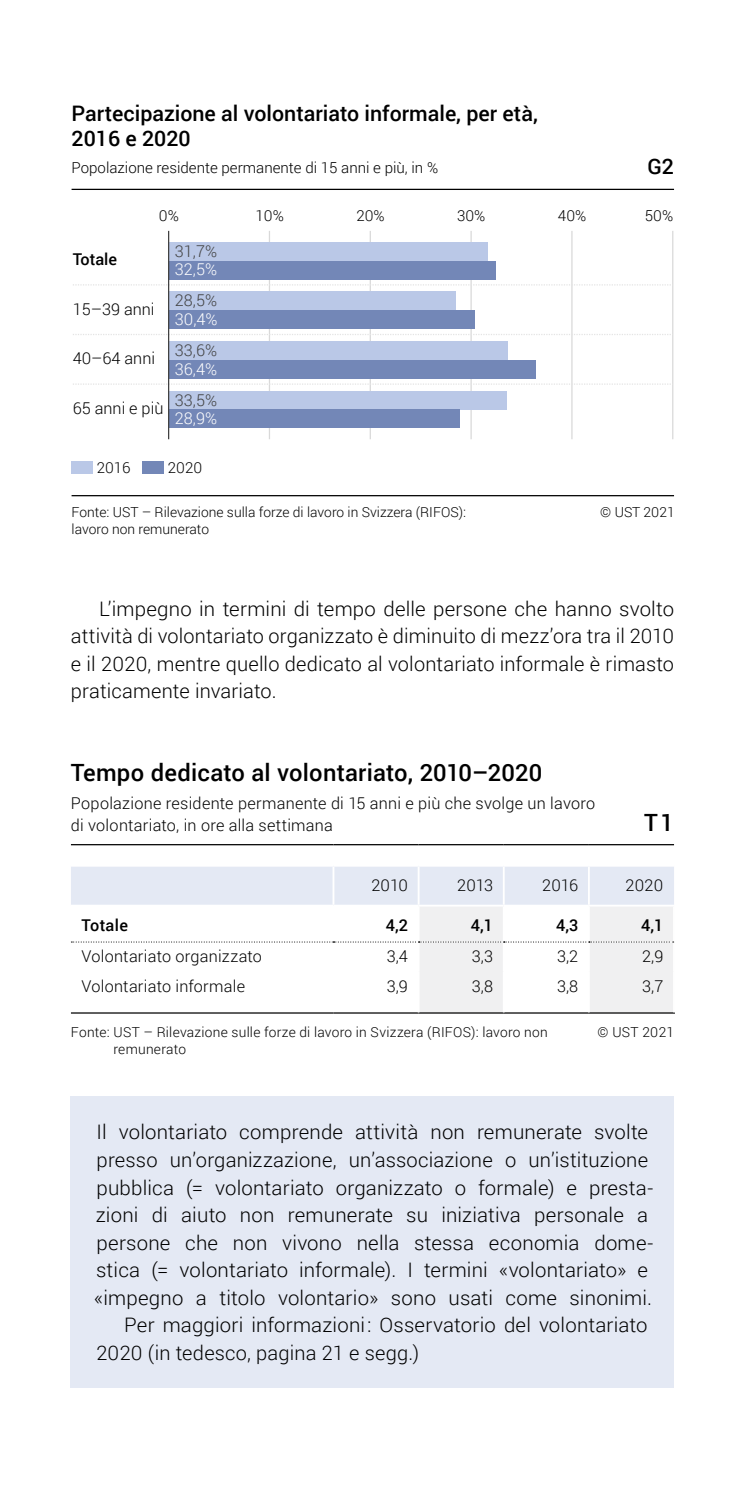
<style>
.page{position:relative;width:745px;height:1489px;background:#fff}
.page>*{position:absolute;margin:0;border:0;box-sizing:border-box;transform-origin:0 0}
.TAB_Titel{font:500 23.75px "Roboto";letter-spacing:.01em;color:#000}
.TAB_Untertitel{font:500 23.75px "Roboto";color:#000}
.t1{font:500 21.25px/25px "Roboto";color:#000}
.Kasten_Grundtext{font:300 20px "Roboto";letter-spacing:.01em;color:#000}
.Grundtext_Einzug{font:300 20px/27.5px "Roboto";letter-spacing:.005em;color:#000;text-align:justify}
.TAB_Untertitel-2{font:300 16.25px/21.2px "Roboto";letter-spacing:.015em;color:#000}
.TAB_Grundtext_TAB_Ko{font:300 16.25px "Roboto";letter-spacing:.015em;color:#000}
.t2{font:300 16.25px/18.8px "Roboto";color:#424242}
.TAB_Grundtext_TAB_Ko-2{font:500 16.25px "Roboto";color:#000}
.t3{font:300 15px "Roboto";color:#000}
.TAB_Fusszeile{font:300 13.75px/16.2px "Roboto";color:#000}
.TAB_Fusszeile-2{font:300 13.75px "Roboto";letter-spacing:.02em;color:#000}
.s1{color:#fff}
</style>
<div class="page">
<div style="left:71px;top:1096px;width:602px;height:291px;background:#e4e9f4"></div>
<hr style="left:71px;top:1012px;width:262px;height:1px;background:#000">
<hr style="left:333px;top:1012px;width:85px;height:1px;background:#000">
<hr style="left:418px;top:1012px;width:85px;height:1px;background:#000">
<hr style="left:503px;top:1012px;width:85px;height:1px;background:#000">
<hr style="left:588px;top:1012px;width:86px;height:1px;background:#000">
<hr style="left:71px;top:844px;width:262px;height:1px;background:#000">
<hr style="left:333px;top:844px;width:85px;height:1px;background:#000">
<hr style="left:418px;top:844px;width:85px;height:1px;background:#000">
<hr style="left:503px;top:844px;width:85px;height:1px;background:#000">
<hr style="left:588px;top:844px;width:85px;height:1px;background:#000">
<svg style="left:71px;top:867px;width:602px;height:145px"></svg>
<hr style="left:71px;top:189px;width:602px;height:1px;background:#000">
<hr style="left:269px;top:231px;width:1px;height:208px;background:#d9d9d9">
<hr style="left:369px;top:231px;width:1px;height:208px;background:#d9d9d9">
<hr style="left:470px;top:231px;width:1px;height:208px;background:#d9d9d9">
<hr style="left:571px;top:231px;width:1px;height:208px;background:#d9d9d9">
<hr style="left:671px;top:231px;width:2px;height:208px;background:#d9d9d9">
<div style="left:168px;top:242px;width:320px;height:18px;background:#bac8e7"></div>
<div style="left:168px;top:260px;width:328px;height:19px;background:#7387b7"></div>
<svg style="left:73px;top:284px;width:599px;height:1px"></svg>
<div style="left:168px;top:291px;width:287px;height:19px;background:#bac8e7"></div>
<div style="left:168px;top:310px;width:307px;height:19px;background:#7387b7"></div>
<svg style="left:73px;top:334px;width:599px;height:1px"></svg>
<div style="left:168px;top:341px;width:339px;height:19px;background:#bac8e7"></div>
<div style="left:168px;top:360px;width:367px;height:18px;background:#7387b7"></div>
<svg style="left:73px;top:383px;width:599px;height:2px"></svg>
<div style="left:168px;top:391px;width:338px;height:18px;background:#bac8e7"></div>
<div style="left:168px;top:409px;width:291px;height:19px;background:#7387b7"></div>
<div style="left:71px;top:461px;width:22px;height:12px;background:#bac8e7"></div>
<div style="left:143px;top:461px;width:21px;height:12px;background:#7387b7"></div>
<hr style="left:168px;top:231px;width:1px;height:208px;background:#424242">
<hr style="left:71px;top:495px;width:602px;height:1px;background:#000">
<p class="t1" style="left:71px;top:100px;width:467px">Partecipazione al volontariato informale, per età,<br>2016 e 2020</p>
<p class="t3" style="left:71px;top:157px;width:368px">Popolazione residente permanente di 15 anni e più, in %</p>
<p class="t1" style="left:647px;top:153px;width:28px">G2</p>
<p class="t3" style="left:159px;top:205px;width:21px">0%</p>
<p class="t3" style="left:255px;top:205px;width:30px">10%</p>
<p class="t3" style="left:356px;top:205px;width:30px">20%</p>
<p class="t3" style="left:457px;top:205px;width:30px">30%</p>
<p class="t3" style="left:557px;top:205px;width:30px">40%</p>
<p class="t3" style="left:644px;top:205px;width:30px">50%</p>
<p class="t2" style="left:175px;top:241px;width:44px">31,7%<br><span class="s1">32,5%</span></p>
<p class="t2" style="left:175px;top:290px;width:44px">28,5%<br><span class="s1">30,4%</span></p>
<p class="t2" style="left:175px;top:340px;width:44px">33,6%<br><span class="s1">36,4%</span></p>
<p class="t2" style="left:175px;top:390px;width:44px">33,5%<br><span class="s1">28,9%</span></p>
<p class="TAB_Grundtext_TAB_Ko-2" style="left:73px;top:248px;width:46px">Totale</p>
<p class="TAB_Untertitel-2" style="left:73px;top:298px;width:83px">15–39 anni</p>
<p class="TAB_Untertitel-2" style="left:73px;top:347px;width:84px">40–64 anni</p>
<p class="TAB_Untertitel-2" style="left:73px;top:397px;width:92px">65 anni e più</p>
<p class="t3" style="left:97px;top:457px;width:35px">2016</p>
<p class="t3" style="left:168px;top:457px;width:36px">2020</p>
<p class="TAB_Fusszeile" style="left:71px;top:504px;width:395px">Fonte: UST – Rilevazione sulla forze di lavoro in Svizzera (RIFOS): lavoro non remunerato</p>
<p class="TAB_Fusszeile" style="left:600px;top:504px;width:76px">© UST 2021</p>
<p class="Grundtext_Einzug" style="left:71px;top:594px;width:604px;text-indent:28px">L’impegno in termini di tempo delle persone che hanno svolto attività di volontariato organizzato è diminuito di mezz’ora tra il 2010 e il 2020, mentre quello dedicato al volontariato informale è rimasto praticamente invariato.</p>
<p class="TAB_Titel" style="left:71px;top:755px;width:472px">Tempo dedicato al volontariato, 2010–2020</p>
<p class="TAB_Untertitel-2" style="left:71px;top:792px;width:525px">Popolazione residente permanente di 15 anni e più che svolge un lavoro di volontariato, in ore alla settimana</p>
<p class="TAB_Untertitel" style="left:643px;top:805px;width:31px">T1</p>
<p class="TAB_Grundtext_TAB_Ko" style="left:371px;top:874px;width:38px">2010</p>
<p class="TAB_Grundtext_TAB_Ko" style="left:457px;top:874px;width:37px">2013</p>
<p class="TAB_Grundtext_TAB_Ko" style="left:542px;top:874px;width:38px">2016</p>
<p class="TAB_Grundtext_TAB_Ko" style="left:625px;top:874px;width:39px">2020</p>
<p class="TAB_Grundtext_TAB_Ko-2" style="left:81px;top:914px;width:48px">Totale</p>
<p class="TAB_Grundtext_TAB_Ko-2" style="left:385px;top:914px;width:24px">4,2</p>
<p class="TAB_Grundtext_TAB_Ko-2" style="left:470px;top:914px;width:24px">4,1</p>
<p class="TAB_Grundtext_TAB_Ko-2" style="left:555px;top:914px;width:24px">4,3</p>
<p class="TAB_Grundtext_TAB_Ko-2" style="left:640px;top:914px;width:24px">4,1</p>
<p class="TAB_Grundtext_TAB_Ko" style="left:81px;top:945px;width:182px">Volontariato organizzato</p>
<p class="TAB_Grundtext_TAB_Ko" style="left:386px;top:945px;width:23px">3,4</p>
<p class="TAB_Grundtext_TAB_Ko" style="left:471px;top:945px;width:23px">3,3</p>
<p class="TAB_Grundtext_TAB_Ko" style="left:556px;top:945px;width:23px">3,2</p>
<p class="TAB_Grundtext_TAB_Ko" style="left:641px;top:945px;width:23px">2,9</p>
<p class="TAB_Grundtext_TAB_Ko" style="left:81px;top:974px;width:165px">Volontariato informale</p>
<p class="TAB_Grundtext_TAB_Ko" style="left:386px;top:974px;width:23px">3,9</p>
<p class="TAB_Grundtext_TAB_Ko" style="left:471px;top:974px;width:23px">3,8</p>
<p class="TAB_Grundtext_TAB_Ko" style="left:556px;top:974px;width:23px">3,8</p>
<p class="TAB_Grundtext_TAB_Ko" style="left:641px;top:974px;width:23px">3,7</p>
<p class="TAB_Fusszeile" style="left:71px;top:1023px;width:478px">Fonte: UST – Rilevazione sulle forze di lavoro in Svizzera (RIFOS): lavoro non</p>
<p class="TAB_Fusszeile" style="left:597px;top:1023px;width:78px">© UST 2021</p>
<p class="TAB_Fusszeile-2" style="left:113px;top:1039px;width:74px">remunerato</p>
<p class="Kasten_Grundtext" style="left:97px;top:1118px;width:552px">Il volontariato comprende attività non remunerate svolte</p>
<p class="Kasten_Grundtext" style="left:96px;top:1145px;width:552px">presso un’organizzazione, un’associazione o un’istituzione</p>
<p class="Kasten_Grundtext" style="left:96px;top:1173px;width:558px">pubblica (= volontariato organizzato o formale) e presta-</p>
<p class="Kasten_Grundtext" style="left:96px;top:1200px;width:553px">zioni di aiuto non remunerate su iniziativa personale a</p>
<p class="Kasten_Grundtext" style="left:96px;top:1228px;width:558px">persone che non vivono nella stessa economia dome-</p>
<p class="Kasten_Grundtext" style="left:96px;top:1255px;width:553px">stica (= volontariato informale). I termini «volontariato» e</p>
<p class="Kasten_Grundtext" style="left:94px;top:1283px;width:559px">«impegno a titolo volontario» sono usati come sinonimi.</p>
<p class="Kasten_Grundtext" style="left:124px;top:1310px;width:524px">Per maggiori informazioni: Osservatorio del volontariato</p>
<p class="Kasten_Grundtext" style="left:96px;top:1338px;width:324px">2020 (in tedesco, pagina 21 e segg.)</p>
</div>
